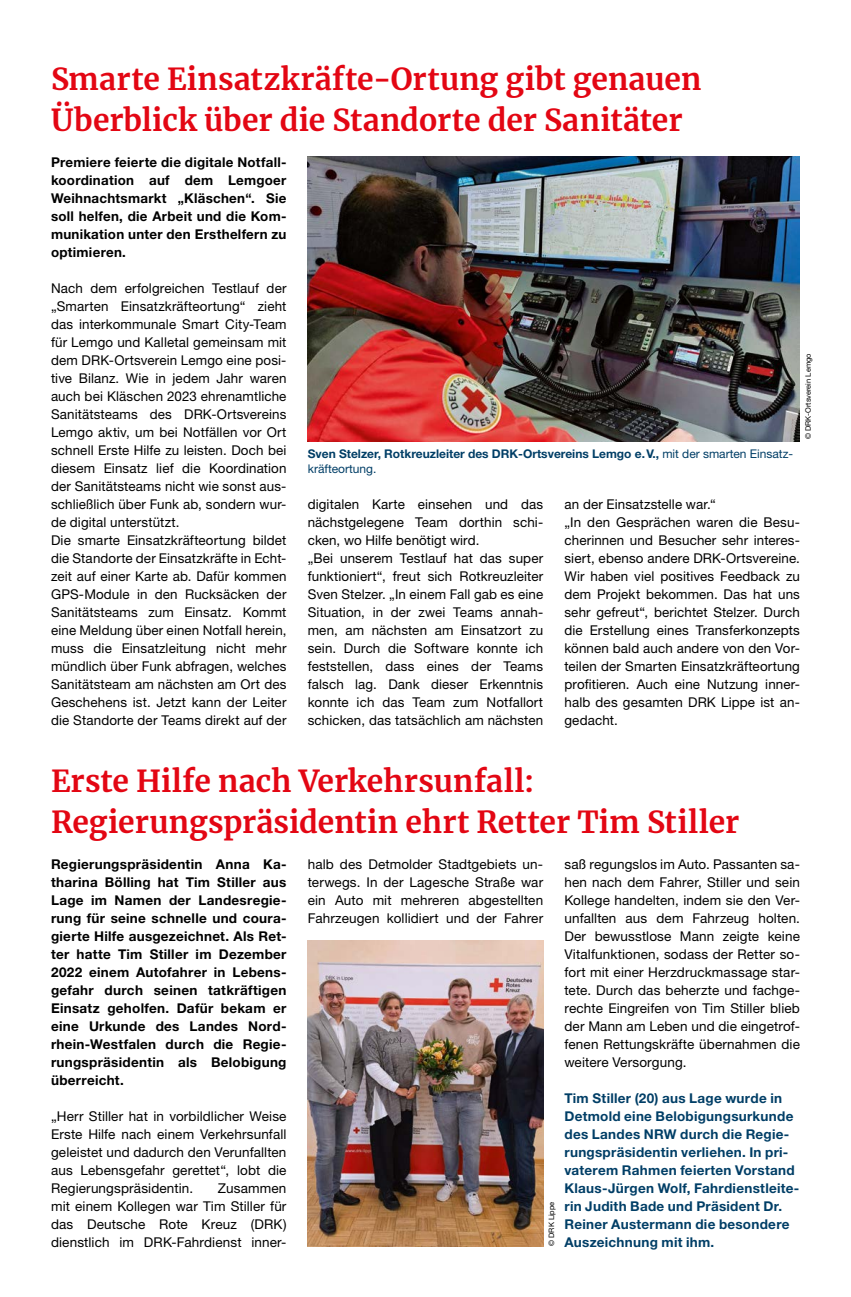
<style>
.page{position:relative;width:851px;height:1297px;background:#fff}
.page>*{position:absolute;margin:0;border:0;box-sizing:border-box;transform-origin:0 0}
.MGB_Headline{font:700 30px/40.5px "Merriweather";letter-spacing:.005em;color:#e30613}
.MGB_Copy{font:13.5px/18px "Helvetica Neue LT Pro";letter-spacing:.01em;color:#000;text-align:justify}
.MGB_Copy-2{font:700 13.5px/18px "Helvetica Neue LT Pro";letter-spacing:.02em;color:#000;text-align:justify}
.MGB_Info{font:700 13.5px/18px "Helvetica Neue LT Pro";letter-spacing:.02em;color:#003e66}
.MGB_BU{font:700 12px/15px "Helvetica Neue LT Pro";color:#003e66}
.MGB_Fotocredits{font:7.5px "Helvetica Neue LT Pro";color:#000}
.s1{font-weight:400}
</style>
<div class="page">
<img style="left:308px;top:157px;width:491px;height:284px">
<img style="left:308px;top:941px;width:235px;height:306px">
<p class="MGB_Headline" style="left:51px;top:58px;width:651px">Smarte Einsatzkräfte-Ortung gibt genauen<br>Überblick über die Standorte der Sanitäter</p>
<p class="MGB_Copy-2" style="left:51px;top:152px;width:237px">Premiere feierte die digitale Notfall&shy;koordination auf dem Lemgoer Weihnachtsmarkt „Kläschen“. Sie soll helfen, die Arbeit und die Kom&shy;munikation unter den Ersthelfern zu optimieren.</p>
<p class="MGB_Copy" style="left:51px;top:278px;width:237px">Nach dem erfolgreichen Testlauf der „Smarten Einsatzkräfteortung“ zieht das interkommunale Smart City-Team für Lemgo und Kalletal gemeinsam mit dem DRK-Ortsverein Lemgo eine posi&shy;tive Bilanz. Wie in jedem Jahr waren auch bei Kläschen 2023 ehrenamtliche Sanitätsteams des DRK-Ortsvereins Lemgo aktiv, um bei Notfällen vor Ort schnell Erste Hilfe zu leisten. Doch bei diesem Einsatz lief die Koordination der Sanitätsteams nicht wie sonst aus&shy;schließlich über Funk ab, sondern wur&shy;de digital unterstützt.</p>
<p class="MGB_Copy" style="left:51px;top:530px;width:237px">Die smarte Einsatzkräfteortung bildet die Standorte der Einsatzkräfte in Echt&shy;zeit auf einer Karte ab. Dafür kommen GPS-Module in den Rucksäcken der Sanitätsteams zum Einsatz. Kommt eine Meldung über einen Notfall herein, muss die Einsatzleitung nicht mehr mündlich über Funk abfragen, welches Sanitätsteam am nächsten am Ort des Geschehens ist. Jetzt kann der Leiter die Standorte der Teams direkt auf der</p>
<p class="MGB_Fotocredits" style="left:803px;top:439px;width:88px;rotate:-90deg">© DRK-Ortsverein Lemgo</p>
<p class="MGB_BU" style="left:308px;top:445px;width:487px">Sven Stelzer, Rotkreuzleiter des DRK-Ortsvereins Lemgo e.V., <span class="s1">mit der smarten Einsatz&shy;kräfteortung.</span></p>
<p class="MGB_Copy" style="left:308px;top:494px;width:237px">digitalen Karte einsehen und das nächstgelegene Team dorthin schi&shy;cken, wo Hilfe benötigt wird.</p>
<p class="MGB_Copy" style="left:308px;top:548px;width:237px">„Bei unserem Testlauf hat das super funktioniert“, freut sich Rotkreuzleiter Sven Stelzer. „In einem Fall gab es eine Situation, in der zwei Teams annah&shy;men, am nächsten am Einsatzort zu sein. Durch die Software konnte ich feststellen, dass eines der Teams falsch lag. Dank dieser Erkenntnis konnte ich das Team zum Notfallort schicken, das tatsächlich am nächsten</p>
<p class="MGB_Copy" style="left:564px;top:494px;width:153px">an der Einsatzstelle war.“</p>
<p class="MGB_Copy" style="left:564px;top:512px;width:237px">„In den Gesprächen waren die Besu&shy;cherinnen und Besucher sehr interes&shy;siert, ebenso andere DRK-Ortsvereine.<br>Wir haben viel positives Feedback zu dem Projekt bekommen. Das hat uns sehr gefreut“, berichtet Stelzer. Durch die Erstellung eines Transferkonzepts können bald auch andere von den Vor&shy;teilen der Smarten Einsatzkräfteortung profitieren. Auch eine Nutzung inner&shy;halb des gesamten DRK Lippe ist an&shy;gedacht.</p>
<p class="MGB_Headline" style="left:51px;top:760px;width:689px">Erste Hilfe nach Verkehrsunfall:<br>Regierungspräsidentin ehrt Retter Tim Stiller</p>
<p class="MGB_Copy-2" style="left:51px;top:854px;width:237px">Regierungspräsidentin Anna Ka&shy;tharina Bölling hat Tim Stiller aus Lage im Namen der Landesregie&shy;rung für seine schnelle und coura&shy;gierte Hilfe ausgezeichnet. Als Ret&shy;ter hatte Tim Stiller im Dezember 2022 einem Autofahrer in Lebens&shy;gefahr durch seinen tatkräftigen Einsatz geholfen. Dafür bekam er eine Urkunde des Landes Nord&shy;rhein-Westfalen durch die Regie&shy;rungspräsidentin als Belobigung überreicht.</p>
<p class="MGB_Copy" style="left:51px;top:1106px;width:237px">„Herr Stiller hat in vorbildlicher Weise Erste Hilfe nach einem Verkehrsunfall geleistet und dadurch den Verunfallten aus Lebensgefahr gerettet“, lobt die Regierungspräsidentin.</p>
<p class="MGB_Copy" style="left:308px;top:854px;width:237px">halb des Detmolder Stadtgebiets un&shy;terwegs. In der Lagesche Straße war ein Auto mit mehreren abgestellten Fahrzeugen kollidiert und der Fahrer</p>
<p class="MGB_Copy" style="left:564px;top:854px;width:237px">saß regungslos im Auto. Passanten sa&shy;hen nach dem Fahrer, Stiller und sein Kollege handelten, indem sie den Ver&shy;unfallten aus dem Fahrzeug holten.<br>Der bewusstlose Mann zeigte keine Vitalfunktionen, sodass der Retter so&shy;fort mit einer Herzdruckmassage star&shy;tete. Durch das beherzte und fachge&shy;rechte Eingreifen von Tim Stiller blieb der Mann am Leben und die eingetrof&shy;fenen Rettungskräfte übernahmen die weitere Versorgung.</p>
<p class="MGB_Info" style="left:564px;top:1088px;width:236px">Tim Stiller (20) aus Lage wurde in Detmold eine Belobigungsurkunde des Landes NRW durch die Regie&shy;rungspräsidentin verliehen. In pri&shy;vaterem Rahmen feierten Vorstand Klaus-Jürgen Wolf, Fahrdienstleite&shy;rin Judith Bade und Präsident Dr.<br>Reiner Austermann die besondere</p>
<p class="MGB_Copy" style="left:51px;top:1178px;width:237px;text-indent:167px">Zusammen mit einem Kollegen war Tim Stiller für das Deutsche Rote Kreuz (DRK) dienstlich im DRK-Fahrdienst inner-</p>
<p class="MGB_Fotocredits" style="left:546px;top:1246px;width:46px;rotate:-90deg">© DRK Lippe</p>
<p class="MGB_Info" style="left:564px;top:1232px;width:151px">Auszeichnung mit ihm.</p>
</div>
